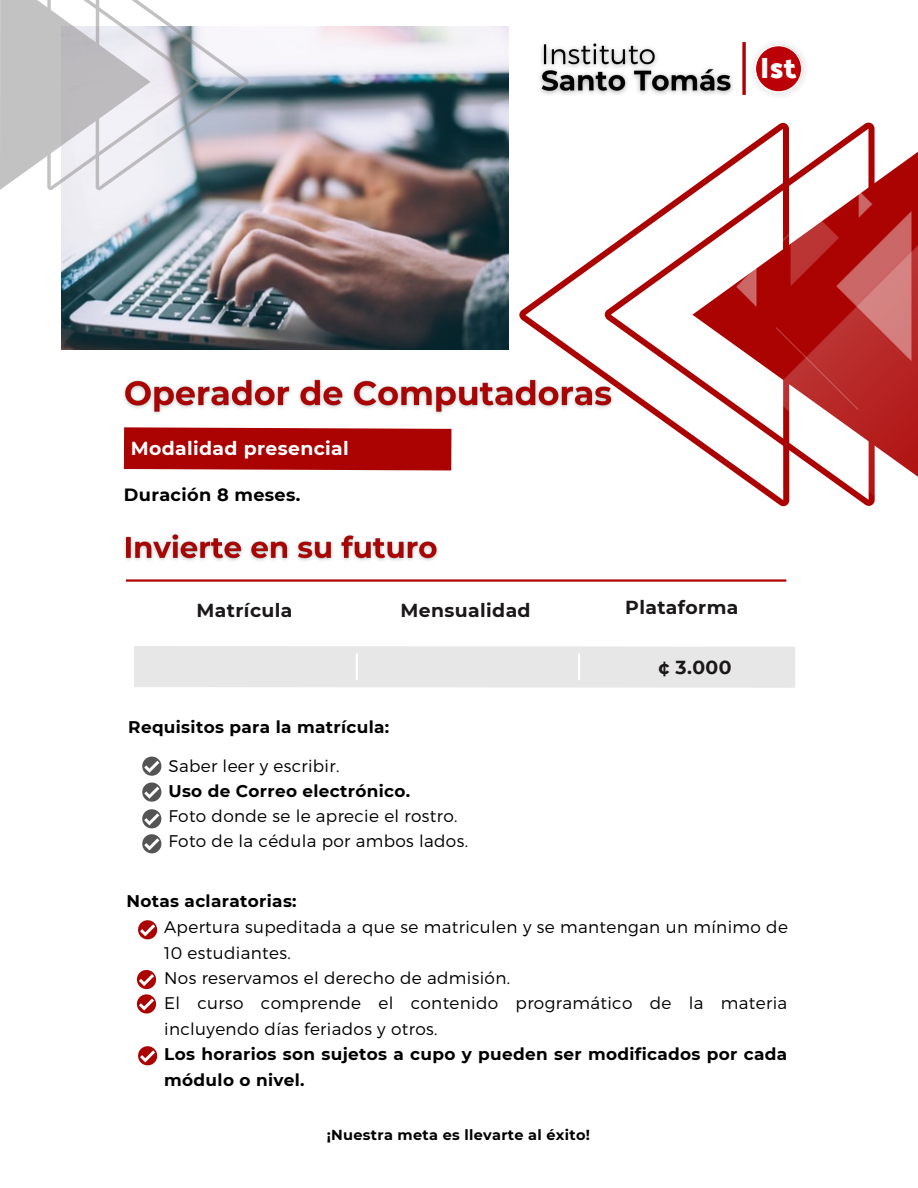
<style>
.page{position:relative;width:918px;height:1188px;background:#fff}
.page>*{position:absolute;margin:0;border:0;box-sizing:border-box;transform-origin:0 0}
.t1{font:600 29.85px "Palanquin Dark";color:#fff}
.t2{font:700 18.75px "Montserrat";letter-spacing:.02em;color:#1b181a}
.t3{font:700 18.75px "Montserrat";letter-spacing:.02em;color:#fff}
.t4{font:700 17.7px "Montserrat";letter-spacing:.02em;color:#000}
.t5{font:300 16.8px/25.3px "Montserrat";letter-spacing:.02em;color:#000}
.t6{font:700 16.8px/26.4px "Montserrat";letter-spacing:.02em;color:#000}
.t7{font:700 14.4px "Montserrat";letter-spacing:.02em;color:#000}
</style>
<div class="page">
<img style="left:62px;top:26px;width:446px;height:323px">
<svg style="left:742px;top:42px;width:4px;height:53px"></svg>
<svg style="left:753px;top:43px;width:52px;height:53px"></svg>
<svg style="left:123px;top:427px;width:329px;height:44px;background:#af1110"></svg>
<hr style="left:126px;top:579px;width:660px;height:3px;background:#ab0302">
<svg style="left:142px;top:809px;width:19px;height:19px"></svg>
<svg style="left:142px;top:757px;width:19px;height:19px"></svg>
<svg style="left:142px;top:783px;width:19px;height:19px"></svg>
<svg style="left:138px;top:920px;width:19px;height:19px"></svg>
<svg style="left:137px;top:970px;width:19px;height:44px"></svg>
<svg style="left:138px;top:1046px;width:19px;height:19px"></svg>
<div style="left:134px;top:646px;width:661px;height:42px;background:#e8e7e7"></div>
<hr style="left:578px;top:654px;width:2px;height:26px;background:#fff">
<hr style="left:356px;top:654px;width:2px;height:26px;background:#fff">
<svg style="left:875px;top:152px;width:43px;height:34px"></svg>
<svg style="left:789px;top:123px;width:86px;height:63px"></svg>
<svg style="left:520px;top:123px;width:269px;height:351px"></svg>
<img style="left:736px;top:186px;width:182px;height:321px">
<svg style="left:0;top:0;width:249px;height:190px"></svg>
<svg style="left:142px;top:834px;width:19px;height:19px"></svg>
<img style="left:123px;top:368px;width:495px;height:55px">
<img style="left:539px;top:43px;width:194px;height:52px">
<img style="left:124px;top:534px;width:314px;height:27px">
<h1 class="t1" style="left:760px;top:50px;width:38px">Ist</h1>
<p class="t3" style="left:131px;top:436px;width:220px">Modalidad presencial</p>
<p class="t4" style="left:124px;top:484px;width:178px">Duración 8 meses.</p>
<p class="t2" style="left:197px;top:599px;width:97px">Matrícula</p>
<p class="t2" style="left:401px;top:599px;width:132px">Mensualidad</p>
<p class="t6" style="left:128px;top:714px;width:263px">Requisitos para la matrícula:</p>
<p class="t5" style="left:168px;top:753px;width:172px">Saber leer y escribir.</p>
<p class="t6" style="left:168px;top:778px;width:243px">Uso de Correo electrónico.</p>
<p class="t5" style="left:168px;top:803px;width:301px;line-height:24.9px">Foto donde se le aprecie el rostro.<br>Foto de la cédula por ambos lados.</p>
<p class="t2" style="left:625px;top:596px;width:115px">Plataforma</p>
<p class="t2" style="left:658px;top:656px;width:75px">¢ 3.000</p>
<p class="t6" style="left:126px;top:888px;width:172px">Notas aclaratorias:</p>
<p class="t5" style="left:164px;top:914px;width:625px">Apertura supeditada a que se matriculen y se mantengan un mínimo de 10 estudiantes.<br>Nos reservamos el derecho de admisión.<br>El curso comprende el contenido programático de la materia incluyendo días feriados y otros.</p>
<p class="t6" style="left:164px;top:1041px;width:625px">Los horarios son sujetos a cupo y pueden ser modificados por cada módulo o nivel.</p>
<p class="t7" style="left:327px;top:1126px;width:265px">¡Nuestra meta es llevarte al éxito!</p>
</div>
